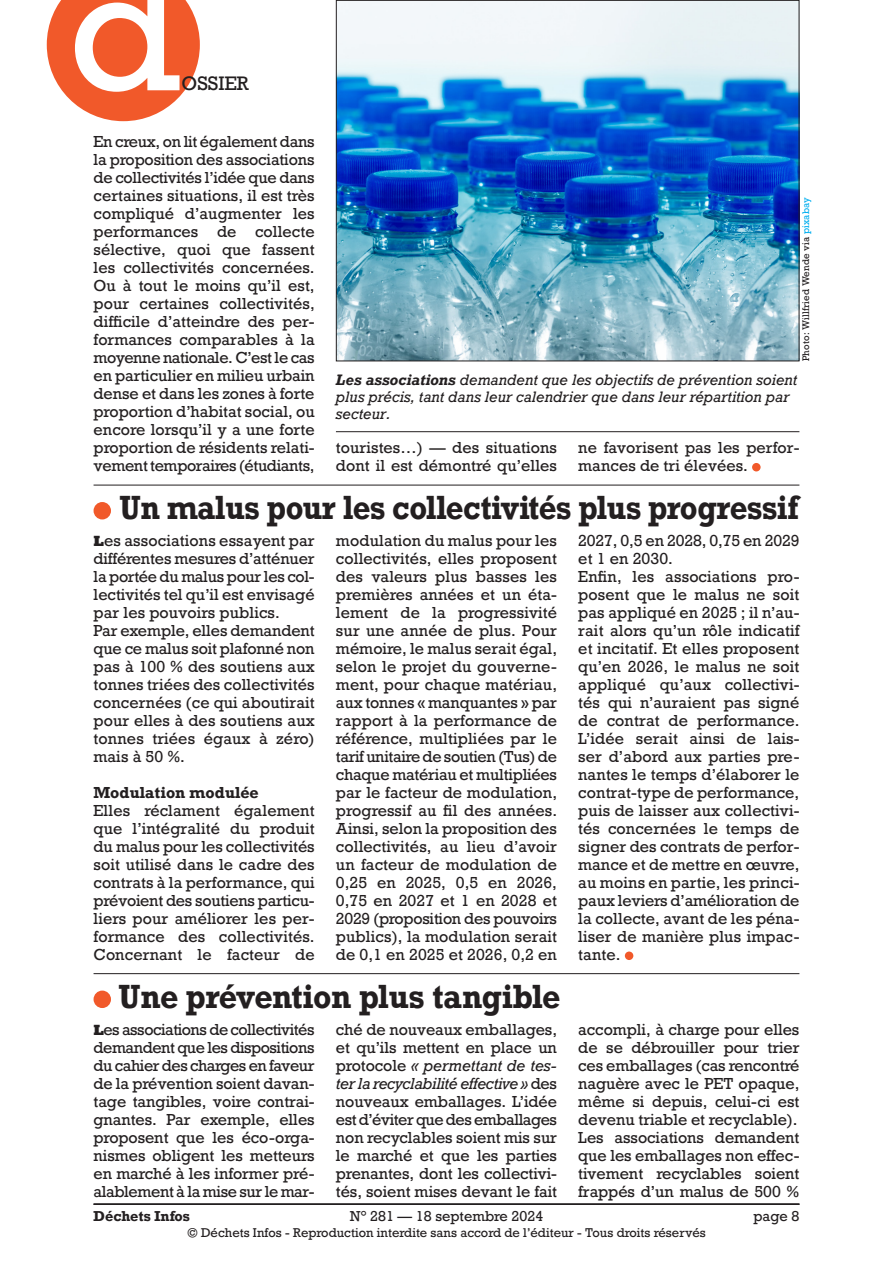
<style>
.page{position:relative;width:893px;height:1263px;background:#fff}
.page>*{position:absolute;margin:0;border:0;box-sizing:border-box;transform-origin:0 0}
.t1{font:166.5px "Rockwell";color:#fff}
.Texte_courant{font:700 31.5px "Rockwell";letter-spacing:-.01em;color:#231f20;scale:.92 1}
.Texte_courant-2{font:700 31.5px "Rockwell";letter-spacing:-.01em;color:#231f20;scale:.95 1}
.t2{font:18.3px "Rockwell";color:#231f20}
.Texte_courant-3{font:15px/18px "Rockwell";color:#231f20;text-align:justify}
.Texte_courant-4{font:700 15px "Rockwell";letter-spacing:.005em;color:#231f20}
.Légende_photo{font:italic 14.25px/17.2px "Rockwell";color:#231f20}
.t3{font:13.5px "Rockwell";color:#231f20}
.t4{font:700 13.5px "Rockwell";color:#231f20}
.t5{font:12px "Rockwell";color:#231f20}
.Crédit_photo{font:9px "Rockwell";letter-spacing:.015em;color:#231f20}
.s1{color:#00aeef}
.s2{font-weight:700}
.s3{font-family:"Rockwell Std";font-weight:800}
.s4{font-style:italic}
</style>
<div class="page">
<hr style="left:94px;top:1203px;width:705px;height:2px;background:#231f20">
<div style="left:752px;top:463px;width:9px;height:8px;background:#f1592a;border-radius:50%"></div>
<hr style="left:94px;top:485px;width:705px;height:1px;background:#231f20">
<div style="left:94px;top:502px;width:17px;height:17px;background:#f1592a;border-radius:50%"></div>
<div style="left:625px;top:951px;width:8px;height:9px;background:#f1592a;border-radius:50%"></div>
<hr style="left:94px;top:973px;width:705px;height:1px;background:#231f20">
<div style="left:94px;top:990px;width:17px;height:18px;background:#f1592a;border-radius:50%"></div>
<img style="left:338px;top:2px;width:459px;height:357px">
<hr style="left:336px;top:431px;width:463px;height:1px;background:#231f20">
<svg style="left:47px;top:0;width:153px;height:121px;background:#f3734b"></svg>
<h1 class="t1" style="left:69px;top:-73px;width:114px">d</h1>
<p class="t2" style="left:182px;top:72px;width:69px">OSSIER</p>
<p class="Texte_courant-3" style="left:94px;top:133px;width:223px">En creux, on lit également dans la proposition des associations de collectivités l’idée que dans certaines situations, il est très compliqué d’augmenter les performances de collecte sélective, quoi que fassent les collectivités concernées.<br>Ou à tout le moins qu’il est, pour certaines collectivités, difficile d’atteindre des per&shy;formances comparables à la moyenne nationale. C’est le cas en particulier en milieu urbain dense et dans les zones à forte proportion d’habitat social, ou encore lorsqu’il y a une forte proportion de résidents relati&shy;vement temporaires (étudiants,</p>
<p class="Crédit_photo" style="left:800px;top:361px;width:165px;rotate:-90deg">Photo: Willfried Wende via <span class="s1">pixabay</span></p>
<p class="Légende_photo" style="left:336px;top:371px;width:463px"><span class="s2">Les associations</span> demandent que les objectifs de prévention soient plus précis, tant dans leur calendrier que dans leur répartition par secteur.</p>
<p class="Texte_courant-3" style="left:336px;top:439px;width:223px">touristes…) — des situations dont il est démontré qu’elles</p>
<p class="Texte_courant-3" style="left:578px;top:439px;width:223px">ne favorisent pas les perfor&shy;mances de tri élevées.</p>
<p class="Texte_courant" style="left:119px;top:488px;width:740px">Un malus pour les collectivités plus progressif</p>
<p class="Texte_courant-3" style="left:94px;top:532px;width:223px"><span class="s3">L</span>es associations essayent par différentes mesures d’atténuer la portée du malus pour les col&shy;lectivités tel qu’il est envisagé par les pouvoirs publics.</p>
<p class="Texte_courant-3" style="left:94px;top:622px;width:223px">Par exemple, elles demandent que ce malus soit plafonné non pas à 100 % des soutiens aux tonnes triées des collectivités concernées (ce qui aboutirait pour elles à des soutiens aux tonnes triées égaux à zéro) mais à 50 %.</p>
<p class="Texte_courant-4" style="left:94px;top:783px;width:167px">Modulation modulée</p>
<p class="Texte_courant-3" style="left:94px;top:802px;width:223px">Elles réclament également que l’intégralité du produit du malus pour les collectivités soit utilisé dans le cadre des contrats à la performance, qui prévoient des soutiens particu&shy;liers pour améliorer les per&shy;formance des collectivités.<br>Concernant le facteur de</p>
<p class="Texte_courant-3" style="left:336px;top:532px;width:223px">modulation du malus pour les collectivités, elles proposent des valeurs plus basses les premières années et un éta&shy;lement de la progressivité sur une année de plus. Pour mémoire, le malus serait égal, selon le projet du gouverne&shy;ment, pour chaque matériau, aux tonnes « manquantes » par rapport à la performance de référence, multipliées par le tarif unitaire de soutien (Tus) de chaque matériau et multipliées par le facteur de modulation, progressif au fil des années.<br>Ainsi, selon la proposition des collectivités, au lieu d’avoir un facteur de modulation de 0,25 en 2025, 0,5 en 2026, 0,75 en 2027 et 1 en 2028 et 2029 (proposition des pouvoirs publics), la modulation serait de 0,1 en 2025 et 2026, 0,2 en</p>
<p class="Texte_courant-3" style="left:578px;top:532px;width:223px">2027, 0,5 en 2028, 0,75 en 2029 et 1 en 2030.</p>
<p class="Texte_courant-3" style="left:578px;top:568px;width:223px">Enfin, les associations pro&shy;posent que le malus ne soit pas appliqué en 2025 ; il n’au&shy;rait alors qu’un rôle indicatif et incitatif. Et elles proposent qu’en 2026, le malus ne soit appliqué qu’aux collectivi&shy;tés qui n’auraient pas signé de contrat de performance.<br>L’idée serait ainsi de lais&shy;ser d’abord aux parties pre&shy;nantes le temps d’élaborer le contrat-type de performance, puis de laisser aux collectivi&shy;tés concernées le temps de signer des contrats de perfor&shy;mance et de mettre en œuvre, au moins en partie, les princi&shy;paux leviers d’amélioration de la collecte, avant de les péna&shy;liser de manière plus impac&shy;tante.</p>
<p class="Texte_courant-2" style="left:119px;top:976px;width:467px">Une prévention plus tangible</p>
<p class="Texte_courant-3" style="left:94px;top:1020px;width:223px"><span class="s3">L</span>es associations de collectivités demandent que les dispositions du cahier des charges en faveur de la prévention soient davan&shy;tage tangibles, voire contrai&shy;gnantes. Par exemple, elles proposent que les éco-orga&shy;nismes obligent les metteurs en marché à les informer pré&shy;alablement à la mise sur le mar-</p>
<p class="Texte_courant-3" style="left:336px;top:1020px;width:223px">ché de nouveaux emballages, et qu’ils mettent en place un protocole <span class="s4">« permettant de tes&shy;ter la recyclabilité effective »</span> des nouveaux emballages. L’idée est d’éviter que des emballages non recyclables soient mis sur le marché et que les parties prenantes, dont les collectivi&shy;tés, soient mises devant le fait</p>
<p class="Texte_courant-3" style="left:578px;top:1020px;width:223px">accompli, à charge pour elles de se débrouiller pour trier ces emballages (cas rencontré naguère avec le PET opaque, même si depuis, celui-ci est devenu triable et recyclable).</p>
<p class="Texte_courant-3" style="left:578px;top:1128px;width:223px">Les associations demandent que les emballages non effec&shy;tivement recyclables soient frappés d’un malus de 500 %</p>
<p class="t4" style="left:94px;top:1207px;width:98px">Déchets Infos</p>
<p class="t3" style="left:350px;top:1207px;width:195px">N° 281 — 18 septembre 2024</p>
<p class="t3" style="left:753px;top:1207px;width:48px">page 8</p>
<p class="t5" style="left:187px;top:1225px;width:520px">© Déchets Infos - Reproduction interdite sans accord de l’éditeur - Tous droits réservés</p>
</div>
